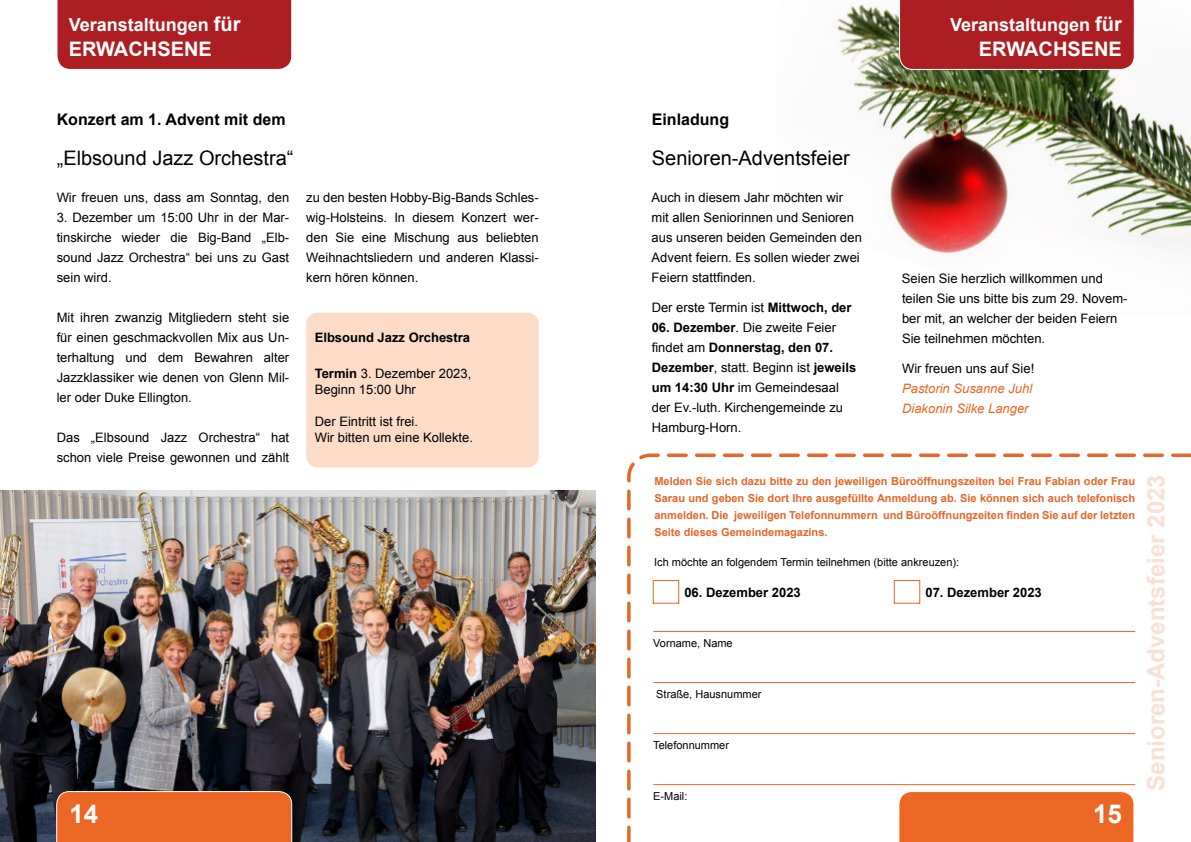
<style>
.page{position:relative;width:1191px;height:842px;background:#fff}
.page>*{position:absolute;margin:0;border:0;box-sizing:border-box;transform-origin:0 0}
.t1{font:700 26px "Arial";color:#fff}
.t2{font:700 24px "Arial";color:rgb(228 103 40/.2)}
.t3{font:20px "Arial";color:#000}
.t4{font:700 20px "Arial";color:#fff}
.t5{font:700 18px "Arial";color:#fff}
.t6{font:700 16px "Arial";color:#000}
.t7{font:13px/20px "Arial";color:#000}
.t8{font:700 13px "Arial";color:#000}
.t9{font:italic 13px/20px "Arial";color:#ed6623}
.t10{font:700 11px/17px "Arial";color:#e46728;text-align:justify}
.t11{font:11px "Arial";color:#000}
.s1{font-size:20px}
.s2{font-weight:700}
</style>
<div class="page">
<img style="left:0;top:490px;width:595px;height:352px">
<div style="left:306px;top:313px;width:233px;height:154px;background:#fcdcc6;border-radius:11px"></div>
<img style="left:833px;top:2px;width:358px;height:255px">
<svg style="left:627px;top:453px;width:564px;height:389px"></svg>
<svg style="left:652px;top:580px;width:27px;height:24px"></svg>
<svg style="left:893px;top:580px;width:27px;height:24px"></svg>
<hr style="left:653px;top:631px;width:482px;height:1px;background:#e46728">
<hr style="left:653px;top:682px;width:482px;height:1px;background:#e46728">
<hr style="left:653px;top:733px;width:482px;height:1px;background:#e46728">
<hr style="left:653px;top:784px;width:482px;height:1px;background:#e46728">
<div style="left:57px;top:0;width:235px;height:70px;background:#ad1e23"></div>
<svg style="left:56px;top:790px;width:237px;height:52px;background:#e66829"></svg>
<div style="left:898px;top:0;width:237px;height:70px;background:#ad1e23"></div>
<svg style="left:898px;top:790px;width:237px;height:52px;background:#ed6f2f"></svg>
<h3 class="t5" style="left:69px;top:18px;width:173px">V ranstaltungen <span class="s1">für</span></h3>
<h3 class="t4" style="left:69px;top:42px;width:144px">ERWACHSENE</h3>
<h3 class="t5" style="left:69px;top:17px;width:143px">Headline 2-zeilig</h3>
<h3 class="t4" style="left:69px;top:40px;width:79px">RUBRIK</h3>
<h3 class="t5" style="left:950px;top:18px;width:173px">Veranstaltungen <span class="s1">für</span></h3>
<h3 class="t4" style="left:979px;top:42px;width:144px">ERWACHSENE</h3>
<h3 class="t5" style="left:981px;top:17px;width:143px">Head ine 2-zeilig</h3>
<h3 class="t4" style="left:1044px;top:40px;width:79px">RUBRIK</h3>
<p class="t6" style="left:57px;top:113px;width:230px">Konzert am 1. Advent mit dem</p>
<h3 class="t3" style="left:57px;top:150px;width:238px">„Elbsound Jazz Orchestra“</h3>
<p class="t7" style="left:57px;top:189px;width:234px">Wir freuen uns, dass am Sonntag, den</p>
<p class="t7" style="left:57px;top:209px;width:234px;text-align:justify">3. Dezember um 15:00 Uhr in der Mar&shy;tinskirche wieder die Big-Band „Elb&shy;sound Jazz Orchestra“ bei uns zu Gast sein wird.</p>
<p class="t7" style="left:57px;top:309px;width:234px;text-align:justify">Mit ihren zwanzig Mitgliedern steht sie für einen geschmackvollen Mix aus Un&shy;terhaltung und dem Bewahren alter Jazzklassiker wie denen von Glenn Mil&shy;ler oder Duke Ellington.</p>
<p class="t7" style="left:57px;top:429px;width:234px">Das „Elbsound Jazz Orchestra“ hat schon viele Preise gewonnen und zählt</p>
<p class="t7" style="left:306px;top:189px;width:234px;text-align:justify">zu den besten Hobby-Big-Bands Schles&shy;wig-Holsteins. In diesem Konzert wer&shy;den Sie eine Mischung aus beliebten Weihnachtsliedern und anderen Klassi&shy;kern hören können.</p>
<p class="t8" style="left:315px;top:333px;width:157px">Elbsound Jazz Orchestra</p>
<p class="t7" style="left:315px;top:367px;width:158px;line-height:16px"><span class="s2">Termin</span> 3. Dezember 2023,<br>Beginn 15:00 Uhr</p>
<p class="t7" style="left:315px;top:415px;width:160px;line-height:16px">Der Eintritt ist frei.<br>Wir bitten um eine Kollekte.</p>
<p class="t6" style="left:652px;top:114px;width:79px">Einladung</p>
<h3 class="t3" style="left:652px;top:151px;width:199px">Senioren-Adventsfeier</h3>
<p class="t7" style="left:651px;top:188px;width:212px">Auch in diesem Jahr möchten wir mit allen Seniorinnen und Senioren aus unseren beiden Gemeinden den<br>Advent feiern. Es sollen wieder zwei<br>Feiern stattfinden.</p>
<p class="t7" style="left:651px;top:298px;width:201px">Der erste Termin ist <span class="s2">Mittwoch, der</span></p>
<p class="t7" style="left:651px;top:318px;width:206px"><span class="s2">06. Dezember</span>. Die zweite Feier findet am <span class="s2">Donnerstag, den 07.<br>Dezember</span>, statt. Beginn ist <span class="s2">jeweils um 14:30 Uhr</span> im Gemeindesaal der Ev.-luth. Kirchengemeinde zu<br>Hamburg-Horn.</p>
<p class="t7" style="left:902px;top:270px;width:227px">Seien Sie herzlich willkommen und teilen Sie uns bitte bis zum 29. Novem&shy;ber mit, an welcher der beiden Feiern Sie teilnehmen möchten.</p>
<p class="t7" style="left:902px;top:360px;width:134px">Wir freuen uns auf Sie!</p>
<p class="t9" style="left:902px;top:380px;width:132px">Pastorin Susanne Juhl<br>Diakonin Silke Langer</p>
<p class="t10" style="left:654px;top:473px;width:482px">Melden Sie sich dazu bitte zu den jeweiligen Büroöffnungszeiten bei Frau Fabian oder Frau Sarau und geben Sie dort Ihre ausgefüllte Anmeldung ab. Sie können sich auch telefonisch anmelden. Die jeweiligen Telefonnummern und Büroöffnungzeiten finden Sie auf der letzten Seite dieses Gemeindemagazins.</p>
<p class="t11" style="left:654px;top:558px;width:306px">Ich möchte an folgendem Termin teilnehmen (bitte ankreuzen):</p>
<p class="t8" style="left:684px;top:587px;width:118px">06. Dezember 2023</p>
<p class="t8" style="left:925px;top:587px;width:118px">07. Dezember 2023</p>
<p class="t11" style="left:653px;top:639px;width:81px">Vorname, Name</p>
<p class="t11" style="left:656px;top:690px;width:107px">Straße, Hausnummer</p>
<p class="t11" style="left:653px;top:741px;width:77px">Telefonnummer</p>
<p class="t11" style="left:653px;top:792px;width:36px">E-Mail:</p>
<h1 class="t1" style="left:69px;top:804px;width:30px">14</h1>
<h1 class="t1" style="left:1093px;top:804px;width:30px">15</h1>
<h2 class="t2" style="left:1147px;top:791px;width:318px;rotate:-90deg">Senioren-Adventsfeier 2023</h2>
</div>
